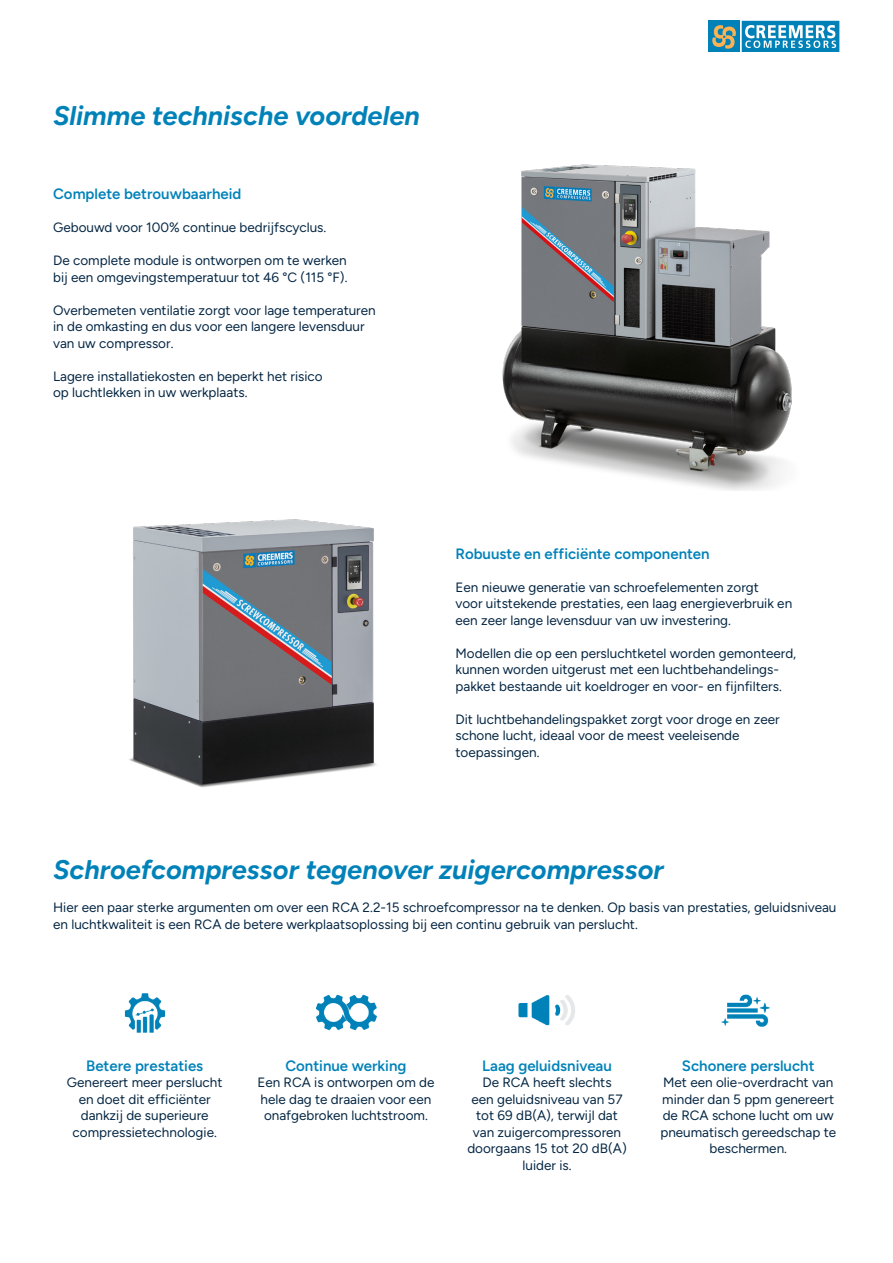
<style>
.page{position:relative;width:893px;height:1263px;background:#fff}
.page>*{position:absolute;margin:0;border:0;box-sizing:border-box;transform-origin:0 0}
.t1{font:italic 700 27px "Figtree";color:#0082b9}
.Subheader{font:600 15px "Figtree";color:#0082b9}
.Subheader-2{font:13.5px/16.5px "Figtree";color:#052744;text-align:center}
</style>
<div class="page">
<div style="left:708px;top:21px;width:32px;height:31px;background:#0082b9"></div>
<svg style="left:712px;top:25px;width:24px;height:24px"></svg>
<svg style="left:742px;top:21px;width:97px;height:31px"></svg>
<img style="left:502px;top:164px;width:290px;height:326px">
<img style="left:129px;top:519px;width:248px;height:269px">
<img style="left:124px;top:993px;width:42px;height:40px">
<img style="left:316px;top:994px;width:61px;height:37px">
<img style="left:518px;top:995px;width:57px;height:31px">
<img style="left:721px;top:994px;width:49px;height:33px">
<p class="t1" style="left:53px;top:100px;width:368px">Slimme technische voordelen</p>
<p class="Subheader" style="left:53px;top:185px;width:190px">Complete betrouwbaarheid</p>
<p class="Subheader-2" style="left:53px;top:219px;width:275px">Gebouwd voor 100% continue bedrijfscyclus.</p>
<p class="Subheader-2" style="left:53px;top:252px;width:295px">De complete module is ontworpen om te werken</p>
<p class="Subheader-2" style="left:53px;top:269px;width:296px">bij een omgevingstemperatuur tot 46 °C (115 °F).</p>
<p class="Subheader-2" style="left:53px;top:302px;width:324px">Overbemeten ventilatie zorgt voor lage temperaturen</p>
<p class="Subheader-2" style="left:53px;top:318px;width:313px">in de omkasting en dus voor een langere levensduur</p>
<p class="Subheader-2" style="left:53px;top:335px;width:122px">van uw compressor.</p>
<p class="Subheader-2" style="left:53px;top:368px;width:271px">Lagere installatiekosten en beperkt het risico</p>
<p class="Subheader-2" style="left:53px;top:384px;width:196px">op luchtlekken in uw werkplaats.</p>
<p class="Subheader" style="left:455px;top:545px;width:256px">Robuuste en efficiënte componenten</p>
<p class="Subheader-2" style="left:455px;top:579px;width:305px">Een nieuwe generatie van schroefelementen zorgt</p>
<p class="Subheader-2" style="left:455px;top:595px;width:338px">voor uitstekende prestaties, een laag energieverbruik en</p>
<p class="Subheader-2" style="left:455px;top:612px;width:277px">een zeer lange levensduur van uw investering.</p>
<p class="Subheader-2" style="left:455px;top:645px;width:342px">Modellen die op een persluchtketel worden gemonteerd,</p>
<p class="Subheader-2" style="left:455px;top:661px;width:325px">kunnen worden uitgerust met een luchtbehandelings-</p>
<p class="Subheader-2" style="left:455px;top:678px;width:328px">pakket bestaande uit koeldroger en voor- en fijnfilters.</p>
<p class="Subheader-2" style="left:455px;top:711px;width:326px">Dit luchtbehandelingspakket zorgt voor droge en zeer</p>
<p class="Subheader-2" style="left:455px;top:727px;width:286px">schone lucht, ideaal voor de meest veeleisende</p>
<p class="Subheader-2" style="left:455px;top:744px;width:86px">toepassingen.</p>
<p class="t1" style="left:53px;top:853px;width:612px">Schroefcompressor tegenover zuigercompressor</p>
<p class="Subheader-2" style="left:53px;top:899px;width:785px;text-align:left">Hier een paar sterke argumenten om over een RCA 2.2-15 schroefcompressor na te denken. Op basis van prestaties, geluidsniveau en luchtkwaliteit is een RCA de betere werkplaatsoplossing bij een continu gebruik van perslucht.</p>
<p class="Subheader" style="left:86px;top:1057px;width:119px">Betere prestaties</p>
<p class="Subheader-2" style="left:67px;top:1074px;width:157px">Genereert meer perslucht</p>
<p class="Subheader-2" style="left:79px;top:1091px;width:134px">en doet dit efficiënter</p>
<p class="Subheader-2" style="left:73px;top:1107px;width:146px">dankzij de superieure compressietechnologie.</p>
<p class="Subheader" style="left:285px;top:1057px;width:123px">Continue werking</p>
<p class="Subheader-2" style="left:257px;top:1074px;width:179px;text-align:left">Een RCA is ontworpen om de hele dag te draaien voor een onafgebroken luchtstroom.</p>
<p class="Subheader" style="left:482px;top:1057px;width:131px">Laag geluidsniveau</p>
<p class="Subheader-2" style="left:467px;top:1074px;width:161px">De RCA heeft slechts<br>een geluidsniveau van 57 tot 69 dB(A), terwijl dat van zuigercompressoren doorgaans 15 tot 20 dB(A) luider is.</p>
<p class="Subheader" style="left:682px;top:1057px;width:134px">Schonere perslucht</p>
<p class="Subheader-2" style="left:660px;top:1074px;width:177px">Met een olie-overdracht van minder dan 5 ppm genereert de RCA schone lucht om uw pneumatisch gereedschap te beschermen.</p>
</div>
